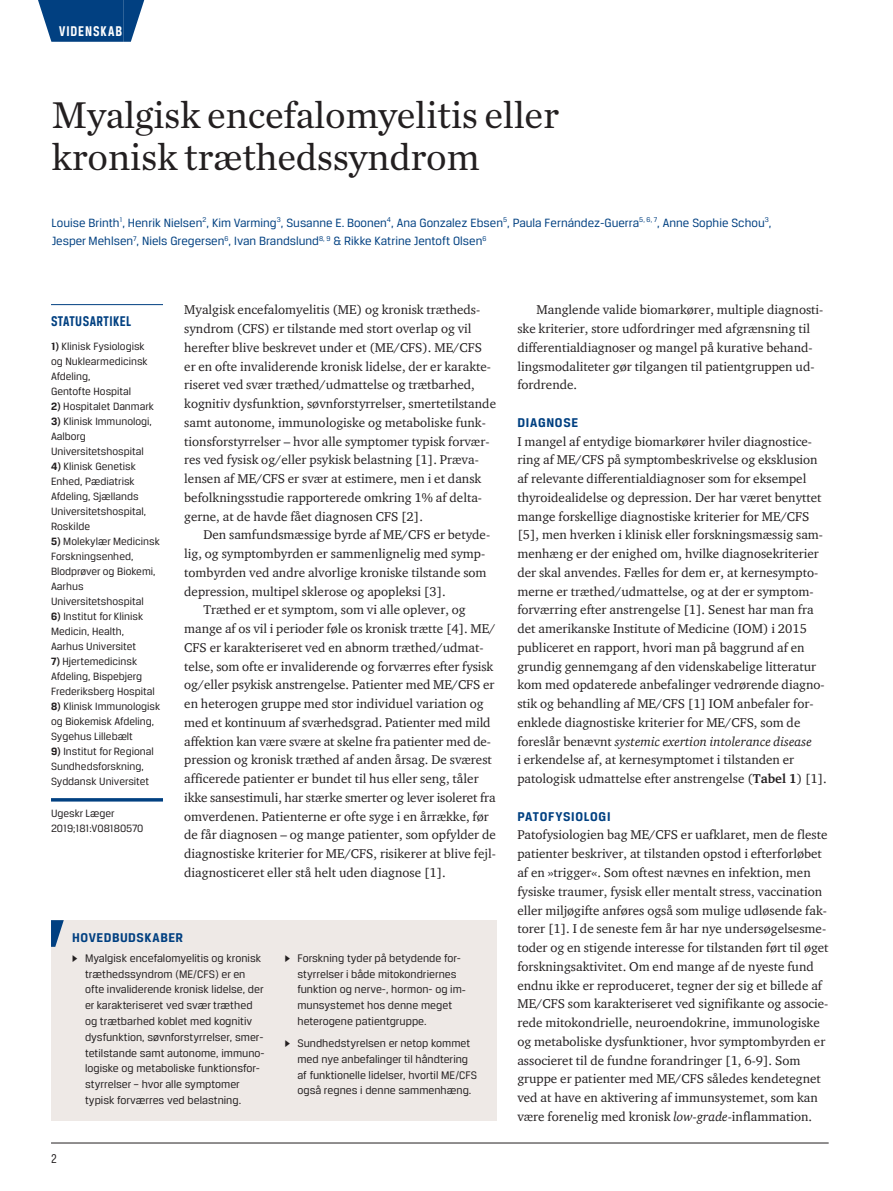
<style>
.page{position:relative;width:893px;height:1191px;background:#fff}
.page>*{position:absolute;margin:0;border:0;box-sizing:border-box;transform-origin:0 0}
.t1{font:39px/42px "Chronicle Text G1";letter-spacing:-.01em;color:#231f20}
.t2{font:700 15px "Breuer Condensed";letter-spacing:.03em;color:#014081}
.t3{font:700 15px "Breuer Condensed";letter-spacing:.065em;color:#fff}
.t4{font:700 13.5px "Breuer Text";letter-spacing:.045em;color:#014081}
.t5{font:13.5px "Breuer Condensed";color:#231f20}
.t6{font:13.05px/18.8px "ITC Charter Com";color:#231f20}
.t7{font:12.75px/18.8px "Breuer Text";color:#014081}
.t8{font:11.7px/15.8px "Breuer Text";color:#231f20}
.t9{font:11.25px/15px "Breuer Text";color:#231f20}
.s1{font-weight:700}
.s2{font-family:"Greta Text"}
.s3{font-style:italic}
</style>
<div class="page">
<hr style="left:51px;top:1142px;width:778px;height:1px;background:#231f20">
<div style="left:59px;top:0;width:64px;height:42px;background:#014081"></div>
<svg style="left:38px;top:0;width:21px;height:42px"></svg>
<svg style="left:123px;top:0;width:21px;height:42px"></svg>
<hr style="left:51px;top:304px;width:112px;height:1px;background:#014081">
<hr style="left:51px;top:798px;width:112px;height:3px;background:#014081">
<div style="left:51px;top:920px;width:445px;height:200px;background:#eee9e6"></div>
<svg style="left:51px;top:920px;width:13px;height:26px"></svg>
<p class="t3" style="left:59px;top:23px;width:65px">VIDENSKAB</p>
<h1 class="t1" style="left:52px;top:92px;width:509px">Myalgisk encefalomyelitis eller kronisk træthedssyndrom</h1>
<p class="t7" style="left:52px;top:213px;width:721px">Louise Brinth<sup>1</sup>, Henrik Nielsen<sup>2</sup>, Kim Varming<sup>3</sup>, Susanne E. Boonen<sup>4</sup>, Ana Gonzalez Ebsen<sup>5</sup>, Paula Fernández-Guerra<sup>5,</sup> <sup>6,</sup> <sup>7</sup>, Anne Sophie Schou<sup>3</sup>,<br>Jesper Mehlsen<sup>7</sup>, Niels Gregersen<sup>6</sup>, Ivan Brandslund<sup>8,</sup> <sup>9</sup> &amp; Rikke Katrine Jentoft Olsen<sup>6</sup></p>
<p class="t2" style="left:51px;top:313px;width:82px">STATUSARTIKEL</p>
<p class="t9" style="left:51px;top:339px;width:98px"><span class="s1">1)</span> Klinisk Fysiologisk og Nuklearmedicinsk<br>Afdeling,<br>Gentofte Hospital</p>
<p class="t9" style="left:51px;top:399px;width:105px"><span class="s1">2)</span> Hospitalet Danmark</p>
<p class="t9" style="left:51px;top:414px;width:102px"><span class="s1">3)</span> Klinisk Immunologi,<br>Aalborg<br>Universitetshospital</p>
<p class="t9" style="left:51px;top:459px;width:97px"><span class="s1">4)</span> Klinisk Genetisk<br>Enhed, Pædiatrisk<br>Afdeling, Sjællands<br>Universitetshospital,<br>Roskilde</p>
<p class="t9" style="left:51px;top:534px;width:110px"><span class="s1">5)</span> Molekylær Medicinsk<br>Forskningsenhed,<br>Blodprøver og Biokemi,<br>Aarhus<br>Universitetshospital</p>
<p class="t9" style="left:51px;top:609px;width:94px"><span class="s1">6)</span> Institut for Klinisk<br>Medicin, Health,<br>Aarhus Universitet</p>
<p class="t9" style="left:51px;top:654px;width:105px"><span class="s1">7)</span> Hjertemedicinsk<br>Afdeling, Bispebjerg<br>Frederiksberg Hospital</p>
<p class="t9" style="left:51px;top:699px;width:111px"><span class="s1">8)</span> Klinisk Immunologisk og Biokemisk Afdeling,<br>Sygehus Lillebælt</p>
<p class="t9" style="left:51px;top:744px;width:104px"><span class="s1">9)</span> Institut for Regional<br>Sundhedsforskning,<br>Syddansk Universitet</p>
<p class="t9" style="left:51px;top:805px;width:94px">Ugeskr Læger<br>2019;181:V08180570</p>
<p class="t6" style="left:184px;top:300px;width:313px">Myalgisk encefalomyelitis (ME) og kronisk trætheds&shy;syndrom (CFS) er tilstande med stort overlap og vil herefter blive beskrevet under et (ME/CFS). ME/CFS er en ofte invaliderende kronisk lidelse, der er karakte&shy;riseret ved svær træthed/udmattelse og trætbarhed, kognitiv dysfunktion, søvnforstyrrelser, smertetilstande samt autonome, immunologiske og metaboliske funk&shy;tionsforstyrrelser – hvor alle symptomer typisk forvær&shy;res ved fysisk og/eller psykisk belastning [1]. Præva&shy;lensen af ME/CFS er svær at estimere, men i et dansk befolkningsstudie rapporterede omkring 1% af delta&shy;gerne, at de havde fået diagnosen CFS [2].</p>
<p class="t6" style="left:203px;top:525px;width:288px">Den samfundsmæssige byrde af ME/CFS er betyde-</p>
<p class="t6" style="left:184px;top:544px;width:302px">lig, og symptombyrden er sammenlignelig med symp-</p>
<p class="t6" style="left:184px;top:563px;width:304px">tombyrden ved andre alvorlige kroniske tilstande som</p>
<p class="t6" style="left:184px;top:581px;width:263px">depression, multipel sklerose og apopleksi [3].</p>
<p class="t6" style="left:203px;top:600px;width:264px">Træthed er et symptom, som vi alle oplever, og</p>
<p class="t6" style="left:184px;top:619px;width:313px">mange af os vil i perioder føle os kronisk trætte [4]. ME/</p>
<p class="t6" style="left:184px;top:638px;width:301px">CFS er karakteriseret ved en abnorm træthed/udmat-</p>
<p class="t6" style="left:184px;top:656px;width:311px">telse, som ofte er invaliderende og forværres efter fysisk</p>
<p class="t6" style="left:184px;top:675px;width:312px">og/eller psykisk anstrengelse. Patienter med ME/CFS er</p>
<p class="t6" style="left:184px;top:694px;width:301px">en heterogen gruppe med stor individuel variation og</p>
<p class="t6" style="left:184px;top:713px;width:308px">med et kontinuum af sværhedsgrad. Patienter med mild</p>
<p class="t6" style="left:184px;top:731px;width:308px">affektion kan være svære at skelne fra patienter med de-</p>
<p class="t6" style="left:184px;top:750px;width:309px">pression og kronisk træthed af anden årsag. De sværest</p>
<p class="t6" style="left:184px;top:769px;width:296px">afficerede patienter er bundet til hus eller seng, tåler</p>
<p class="t6" style="left:184px;top:788px;width:313px">ikke sansestimuli, har stærke smerter og lever isoleret fra</p>
<p class="t6" style="left:184px;top:806px;width:306px">omverdenen. Patienterne er ofte syge i en årrække, før</p>
<p class="t6" style="left:184px;top:825px;width:313px">de får diagnosen – og mange patienter, som opfylder de</p>
<p class="t6" style="left:184px;top:844px;width:313px">diagnostiske kriterier for ME/CFS, risikerer at blive fejl-</p>
<p class="t6" style="left:184px;top:863px;width:263px">diagnosticeret eller stå helt uden diagnose [1].</p>
<p class="t4" style="left:72px;top:929px;width:112px">HOVEDBUDSKABER</p>
<p class="t8" style="left:85px;top:950px;width:181px;text-indent:-13px"><span class="s2">▶</span> Myalgisk encefalomyelitis og kronisk træthedssyndrom (ME/CFS) er en ofte invaliderende kronisk lidelse, der er karakteriseret ved svær træthed og trætbarhed koblet med kognitiv dysfunktion, søvnforstyrrelser, smer&shy;tetilstande samt autonome, immuno&shy;logiske og metaboliske funktionsfor&shy;styrrelser – hvor alle symptomer typisk forværres ved belastning.</p>
<p class="t8" style="left:297px;top:950px;width:170px;text-indent:-13px"><span class="s2">▶</span> Forskning tyder på betydende for&shy;styrrelser i både mitokondriernes funktion og nerve-, hormon- og im&shy;munsystemet hos denne meget heterogene patientgruppe.</p>
<p class="t8" style="left:297px;top:1035px;width:181px;text-indent:-13px"><span class="s2">▶</span> Sundhedstyrelsen er netop kommet med nye anbefalinger til håndtering af funktionelle lidelser, hvortil ME/CFS også regnes i denne sammenhæng.</p>
<p class="t5" style="left:51px;top:1150px;width:7px">2</p>
<p class="t6" style="left:517px;top:300px;width:308px;text-indent:19px">Manglende valide biomarkører, multiple diagnosti&shy;ske kriterier, store udfordringer med afgrænsning til differentialdiagnoser og mangel på kurative behand&shy;lingsmodaliteter gør tilgangen til patientgruppen ud&shy;fordrende.</p>
<p class="t4" style="left:517px;top:415px;width:62px">DIAGNOSE</p>
<p class="t6" style="left:517px;top:431px;width:311px">I mangel af entydige biomarkører hviler diagnostice&shy;ring af ME/CFS på symptombeskrivelse og eksklusion af relevante differentialdiagnoser som for eksempel thyroidealidelse og depression. Der har været benyttet mange forskellige diagnostiske kriterier for ME/CFS [5], men hverken i klinisk eller forskningsmæssig sam&shy;menhæng er der enighed om, hvilke diagnosekriterier der skal anvendes. Fælles for dem er, at kernesympto&shy;merne er træthed/udmattelse, og at der er symptom&shy;forværring efter anstrengelse [1]. Senest har man fra det amerikanske Institute of Medicine (IOM) i 2015 publiceret en rapport, hvori man på baggrund af en grundig gennemgang af den videnskabelige litteratur kom med opdaterede anbefalinger vedrørende diagno&shy;stik og behandling af ME/CFS [1] IOM anbefaler for&shy;enklede diagnostiske kriterier for ME/CFS, som de foreslår benævnt <span class="s3">systemic exertion intolerance disease<br></span>i erkendelse af, at kernesymptomet i tilstanden er patologisk udmattelse efter anstrengelse (<span class="s1">Tabel 1</span>) [1].</p>
<p class="t4" style="left:517px;top:808px;width:95px">PATOFYSIOLOGI</p>
<p class="t6" style="left:517px;top:825px;width:313px">Patofysiologien bag ME/CFS er uafklaret, men de fleste patienter beskriver, at tilstanden opstod i efterforløbet af en »trigger«. Som oftest nævnes en infektion, men fysiske traumer, fysisk eller mentalt stress, vaccination eller miljøgifte anføres også som mulige udløsende fak&shy;torer [1]. I de seneste fem år har nye undersøgelsesme&shy;toder og en stigende interesse for tilstanden ført til øget forskningsaktivitet. Om end mange af de nyeste fund endnu ikke er reproduceret, tegner der sig et billede af ME/CFS som karakteriseret ved signifikante og associe&shy;rede mitokondrielle, neuroendokrine, immunologiske og metaboliske dysfunktioner, hvor symptombyrden er associeret til de fundne forandringer [1, 6-9]. Som gruppe er patienter med ME/CFS således kendetegnet ved at have en aktivering af immunsystemet, som kan være forenelig med kronisk <span class="s3">low-grade</span>-inflammation.</p>
</div>
